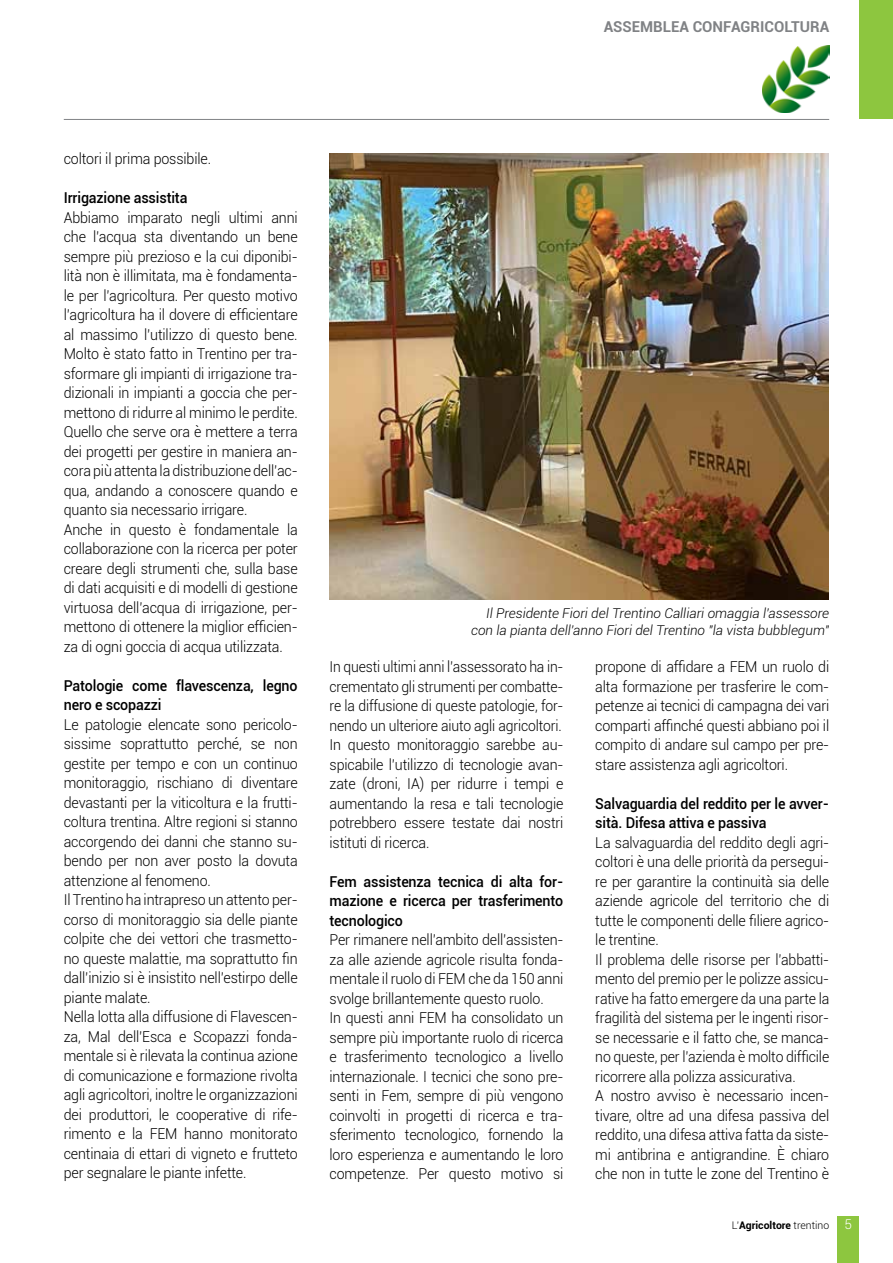
<style>
.page{position:relative;width:893px;height:1263px;background:#fff}
.page>*{position:absolute;margin:0;border:0;box-sizing:border-box;transform-origin:0 0}
.t1{font:300 15px/19.5px "Roboto";letter-spacing:-.01em;color:#000;scale:.95 1}
.t2{font:300 15px/19.5px "Roboto";letter-spacing:-.01em;color:#000;text-align:justify;scale:.93 1}
.t3{font:500 15px/19.5px "Roboto";letter-spacing:-.01em;color:#000;scale:.95 1}
.t4{font:700 15px "Roboto";color:#808285}
.t5{font:italic 300 13.5px/16.5px "Roboto";color:#000;text-align:right}
.t6{font:700 10.5px "Roboto";color:#000}
.s1{font-weight:300}
.s2{font-weight:300;font-size:13.5px;color:#fff}
</style>
<div class="page">
<div style="left:838px;top:1216px;width:21px;height:47px;background:#8dc63f"></div>
<div style="left:859px;top:0;width:34px;height:119px;background:#8dc63f"></div>
<hr style="left:64px;top:119px;width:765px;height:1px;background:#808285">
<img style="left:763px;top:46px;width:66px;height:67px">
<img style="left:330px;top:153px;width:499px;height:447px">
<p class="t4" style="left:604px;top:16px;width:227px">ASSEMBLEA CONFAGRICOLTURA</p>
<p class="t1" style="left:64px;top:149px;width:157px">coltori il prima possibile.</p>
<p class="t3" style="left:64px;top:188px;width:132px">Irrigazione assistita</p>
<p class="t1" style="left:64px;top:207px;width:248px">Abbiamo imparato negli ultimi anni che l’acqua sta diventando un bene sempre più prezioso e la cui diponibi&shy;lità non è illimitata, ma è fondamenta&shy;le per l’agricoltura. Per questo motivo l’agricoltura ha il dovere di efficientare al massimo l’utilizzo di questo bene.<br>Molto è stato fatto in Trentino per tra&shy;sformare gli impianti di irrigazione tra&shy;dizionali in impianti a goccia che per&shy;mettono di ridurre al minimo le perdite.<br>Quello che serve ora è mettere a terra dei progetti per gestire in maniera an&shy;cora più attenta la distribuzione dell’ac&shy;qua, andando a conoscere quando e quanto sia necessario irrigare.<br>Anche in questo è fondamentale la collaborazione con la ricerca per poter creare degli strumenti che, sulla base di dati acquisiti e di modelli di gestione virtuosa dell’acqua di irrigazione, per&shy;mettono di ottenere la miglior efficien&shy;za di ogni goccia di acqua utilizzata.</p>
<p class="t3" style="left:64px;top:675px;width:248px">Patologie come flavescenza, legno nero e scopazzi</p>
<p class="t1" style="left:64px;top:714px;width:248px">Le patologie elencate sono pericolo&shy;sissime soprattutto perché, se non gestite per tempo e con un continuo monitoraggio, rischiano di diventare devastanti per la viticoltura e la frutti&shy;coltura trentina. Altre regioni si stanno accorgendo dei danni che stanno su&shy;bendo per non aver posto la dovuta attenzione al fenomeno.<br>Il Trentino ha intrapreso un attento per&shy;corso di monitoraggio sia delle piante colpite che dei vettori che trasmetto&shy;no queste malattie, ma soprattutto fin dall’inizio si è insistito nell’estirpo delle piante malate.<br>Nella lotta alla diffusione di Flavescen&shy;za, Mal dell’Esca e Scopazzi fonda&shy;mentale si è rilevata la continua azione di comunicazione e formazione rivolta agli agricoltori, inoltre le organizzazioni dei produttori, le cooperative di rife&shy;rimento e la FEM hanno monitorato centinaia di ettari di vigneto e frutteto per segnalare le piante infette.</p>
<p class="t5" style="left:471px;top:605px;width:360px">Il Presidente Fiori del Trentino Calliari omaggia l'assessore con la pianta dell'anno Fiori del Trentino "la vista bubblegum"</p>
<p class="t2" style="left:330px;top:656px;width:253px">In questi ultimi anni l’assessorato ha in&shy;crementato gli strumenti per combatte&shy;re la diffusione di queste patologie, for&shy;nendo un ulteriore aiuto agli agricoltori.<br>In questo monitoraggio sarebbe au&shy;spicabile l’utilizzo di tecnologie avan&shy;zate (droni, IA) per ridurre i tempi e aumentando la resa e tali tecnologie potrebbero essere testate dai nostri istituti di ricerca.</p>
<p class="t3" style="left:330px;top:871px;width:248px;text-align:justify">Fem assistenza tecnica di alta for&shy;mazione e ricerca per trasferimento tecnologico</p>
<p class="t1" style="left:330px;top:929px;width:248px">Per rimanere nell’ambito dell’assisten&shy;za alle aziende agricole risulta fonda&shy;mentale il ruolo di FEM che da 150 anni svolge brillantemente questo ruolo.<br>In questi anni FEM ha consolidato un sempre più importante ruolo di ricerca e trasferimento tecnologico a livello internazionale. I tecnici che sono pre&shy;senti in Fem, sempre di più vengono coinvolti in progetti di ricerca e tra&shy;sferimento tecnologico, fornendo la loro esperienza e aumentando le loro competenze. Per questo motivo si</p>
<p class="t1" style="left:595px;top:656px;width:248px;text-align:justify">propone di affidare a FEM un ruolo di alta formazione per trasferire le com&shy;petenze ai tecnici di campagna dei vari comparti affinché questi abbiano poi il compito di andare sul campo per pre&shy;stare assistenza agli agricoltori.</p>
<p class="t3" style="left:595px;top:793px;width:248px">Salvaguardia del reddito per le avver&shy;sità. Difesa attiva e passiva</p>
<p class="t1" style="left:595px;top:832px;width:248px">La salvaguardia del reddito degli agri&shy;coltori è una delle priorità da persegui&shy;re per garantire la continuità sia delle aziende agricole del territorio che di tutte le componenti delle filiere agrico&shy;le trentine.<br>Il problema delle risorse per l’abbatti&shy;mento del premio per le polizze assicu&shy;rative ha fatto emergere da una parte la fragilità del sistema per le ingenti risor&shy;se necessarie e il fatto che, se manca&shy;no queste, per l’azienda è molto difficile ricorrere alla polizza assicurativa.<br>A nostro avviso è necessario incen&shy;tivare, oltre ad una difesa passiva del reddito, una difesa attiva fatta da siste&shy;mi antibrina e antigrandine. È chiaro che non in tutte le zone del Trentino è</p>
<p class="t6" style="left:732px;top:1218px;width:122px"><span class="s1">L’</span>Agricoltore <span class="s1">trentino</span> <span class="s2">5</span></p>
</div>
